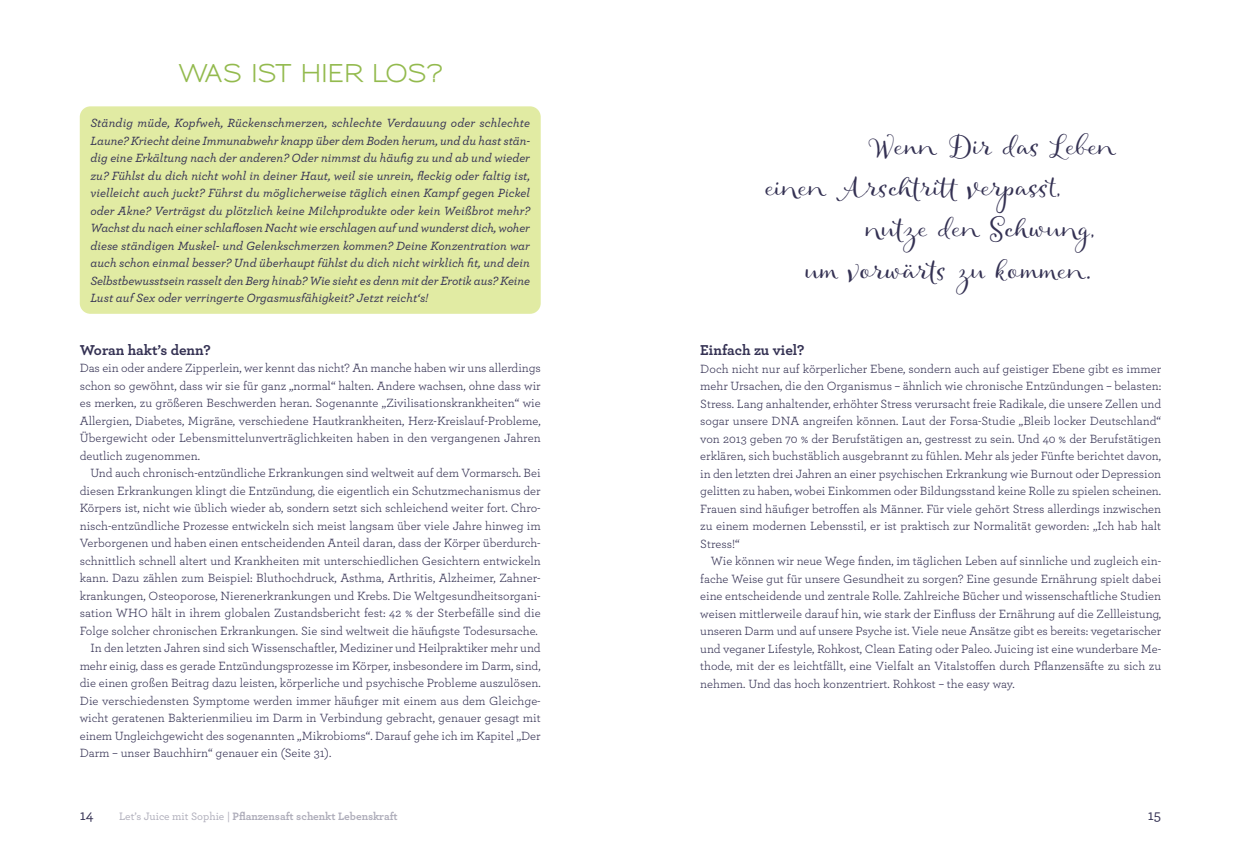
<style>
.page{position:relative;width:1241px;height:851px;background:#fff}
.page>*{position:absolute;margin:0;border:0;box-sizing:border-box;transform-origin:0 0}
.t1{font:25px/41.2px "Allegretto Script";color:#343153}
.t2{font:700 23.75px "Sansumi";letter-spacing:-.06em;color:#93ba4e}
.t3{font:700 15px "Archer";color:#343153}
.t4{font:500 15px "Archer";color:#343153}
.t5{font:12.5px/17.5px "Archer";color:#343153;text-align:justify}
.t6{font:italic 500 12.5px/17.5px "Archer";color:#343153;text-align:justify}
.t7{font:700 11.25px "Archer";color:#aeadba}
.s1{font-weight:500}
</style>
<div class="page">
<div style="left:80px;top:106px;width:460px;height:208px;background:#e1eba3;border-radius:11px"></div>
<h2 class="t2" style="left:179px;top:60px;width:264px">WAS IST HIER LOS?</h2>
<p class="t6" style="left:90px;top:115px;width:441px">Ständig müde, Kopfweh, Rückenschmerzen, schlechte Verdauung oder schlechte Laune? Kriecht deine Immunabwehr knapp über dem Boden herum, und du hast stän&shy;dig eine Erkältung nach der anderen? Oder nimmst du häufig zu und ab und wieder zu? Fühlst du dich nicht wohl in deiner Haut, weil sie unrein, fleckig oder faltig ist, vielleicht auch juckt? Führst du möglicherweise täglich einen Kampf gegen Pickel oder Akne? Verträgst du plötzlich keine Milchprodukte oder kein Weißbrot mehr?<br>Wachst du nach einer schlaflosen Nacht wie erschlagen auf und wunderst dich, woher diese ständigen Muskel- und Gelenkschmerzen kommen? Deine Konzentration war auch schon einmal besser? Und überhaupt fühlst du dich nicht wirklich fit, und dein Selbstbewusstsein rasselt den Berg hinab? Wie sieht es denn mit der Erotik aus? Keine Lust auf Sex oder verringerte Orgasmusfähigkeit? Jetzt reicht‘s!</p>
<p class="t3" style="left:80px;top:345px;width:132px">Woran hakt’s denn?</p>
<p class="t5" style="left:80px;top:360px;width:462px">Das ein oder andere Zipperlein, wer kennt das nicht? An manche haben wir uns allerdings schon so gewöhnt, dass wir sie für ganz „normal“ halten. Andere wachsen, ohne dass wir es merken, zu größeren Beschwerden heran. Sogenannte „Zivilisationskrankheiten“ wie Allergien, Diabetes, Migräne, verschiedene Hautkrankheiten, Herz-Kreislauf-Probleme, Übergewicht oder Lebensmittelunverträglichkeiten haben in den vergangenen Jahren deutlich zugenommen.</p>
<p class="t5" style="left:90px;top:465px;width:452px">Und auch chronisch-entzündliche Erkrankungen sind weltweit auf dem Vormarsch. Bei</p>
<p class="t5" style="left:80px;top:483px;width:462px">diesen Erkrankungen klingt die Entzündung, die eigentlich ein Schutzmechanismus der</p>
<p class="t5" style="left:80px;top:500px;width:462px">Körpers ist, nicht wie üblich wieder ab, sondern setzt sich schleichend weiter fort. Chro-</p>
<p class="t5" style="left:80px;top:518px;width:462px">nisch-entzündliche Prozesse entwickeln sich meist langsam über viele Jahre hinweg im</p>
<p class="t5" style="left:80px;top:535px;width:462px">Verborgenen und haben einen entscheidenden Anteil daran, dass der Körper überdurch-</p>
<p class="t5" style="left:80px;top:553px;width:462px">schnittlich schnell altert und Krankheiten mit unterschiedlichen Gesichtern entwickeln</p>
<p class="t5" style="left:80px;top:570px;width:462px">kann. Dazu zählen zum Beispiel: Bluthochdruck, Asthma, Arthritis, Alzheimer, Zahner-</p>
<p class="t5" style="left:80px;top:588px;width:462px">krankungen, Osteoporose, Nierenerkrankungen und Krebs. Die Weltgesundheitsorgani-</p>
<p class="t5" style="left:80px;top:605px;width:462px">sation WHO hält in ihrem globalen Zustandsbericht fest: 42 % der Sterbefälle sind die</p>
<p class="t5" style="left:80px;top:623px;width:459px">Folge solcher chronischen Erkrankungen. Sie sind weltweit die häufigste Todesursache.</p>
<p class="t5" style="left:90px;top:640px;width:451px">In den letzten Jahren sind sich Wissenschaftler, Mediziner und Heilpraktiker mehr und</p>
<p class="t5" style="left:80px;top:658px;width:462px">mehr einig, dass es gerade Entzündungsprozesse im Körper, insbesondere im Darm, sind,</p>
<p class="t5" style="left:80px;top:675px;width:462px">die einen großen Beitrag dazu leisten, körperliche und psychische Probleme auszulösen.</p>
<p class="t5" style="left:80px;top:693px;width:462px">Die verschiedensten Symptome werden immer häufiger mit einem aus dem Gleichge-</p>
<p class="t5" style="left:80px;top:710px;width:462px">wicht geratenen Bakterienmilieu im Darm in Verbindung gebracht, genauer gesagt mit</p>
<p class="t5" style="left:80px;top:728px;width:462px">einem Ungleichgewicht des sogenannten „Mikrobioms“. Darauf gehe ich im Kapitel „Der</p>
<p class="t5" style="left:80px;top:745px;width:253px">Darm – unser Bauchhirn“ genauer ein (Seite 31).</p>
<h1 class="t1" style="left:764px;top:125px;width:350px;text-indent:110px">Wenn Dir das Leben einen Arschtritt verpasst,</h1>
<h1 class="t1" style="left:804px;top:207px;width:291px;text-align:right">nutze den Schwung,<br>um vorwärts zu kommen.</h1>
<p class="t3" style="left:700px;top:345px;width:106px">Einfach zu viel?</p>
<p class="t5" style="left:700px;top:361px;width:462px">Doch nicht nur auf körperlicher Ebene, sondern auch auf geistiger Ebene gibt es immer mehr Ursachen, die den Organismus – ähnlich wie chronische Entzündungen – belasten:<br>Stress. Lang anhaltender, erhöhter Stress verursacht freie Radikale, die unsere Zellen und sogar unsere DNA angreifen können. Laut der Forsa-Studie „Bleib locker Deutschland“ von 2013 geben 70 % der Berufstätigen an, gestresst zu sein. Und 40 % der Berufstätigen erklären, sich buchstäblich ausgebrannt zu fühlen. Mehr als jeder Fünfte berichtet davon, in den letzten drei Jahren an einer psychischen Erkrankung wie Burnout oder Depression gelitten zu haben, wobei Einkommen oder Bildungsstand keine Rolle zu spielen scheinen.<br>Frauen sind häufiger betroffen als Männer. Für viele gehört Stress allerdings inzwischen zu einem modernen Lebensstil, er ist praktisch zur Normalität geworden: „Ich hab halt Stress!“</p>
<p class="t5" style="left:700px;top:553px;width:462px;text-indent:11px">Wie können wir neue Wege finden, im täglichen Leben auf sinnliche und zugleich ein&shy;fache Weise gut für unsere Gesundheit zu sorgen? Eine gesunde Ernährung spielt dabei eine entscheidende und zentrale Rolle. Zahlreiche Bücher und wissenschaftliche Studien weisen mittlerweile darauf hin, wie stark der Einfluss der Ernährung auf die Zellleistung, unseren Darm und auf unsere Psyche ist. Viele neue Ansätze gibt es bereits: vegetarischer und veganer Lifestyle, Rohkost, Clean Eating oder Paleo. Juicing ist eine wunderbare Me&shy;thode, mit der es leichtfällt, eine Vielfalt an Vitalstoffen durch Pflanzensäfte zu sich zu nehmen. Und das hoch konzentriert. Rohkost – the easy way.</p>
<p class="t4" style="left:80px;top:810px;width:15px">14</p>
<p class="t7" style="left:119px;top:812px;width:280px"><span class="s1">Let’s Juice mit Sophie |</span> Pflanzensaft schenkt Lebenskraft</p>
<p class="t4" style="left:1147px;top:810px;width:15px">15</p>
</div>
